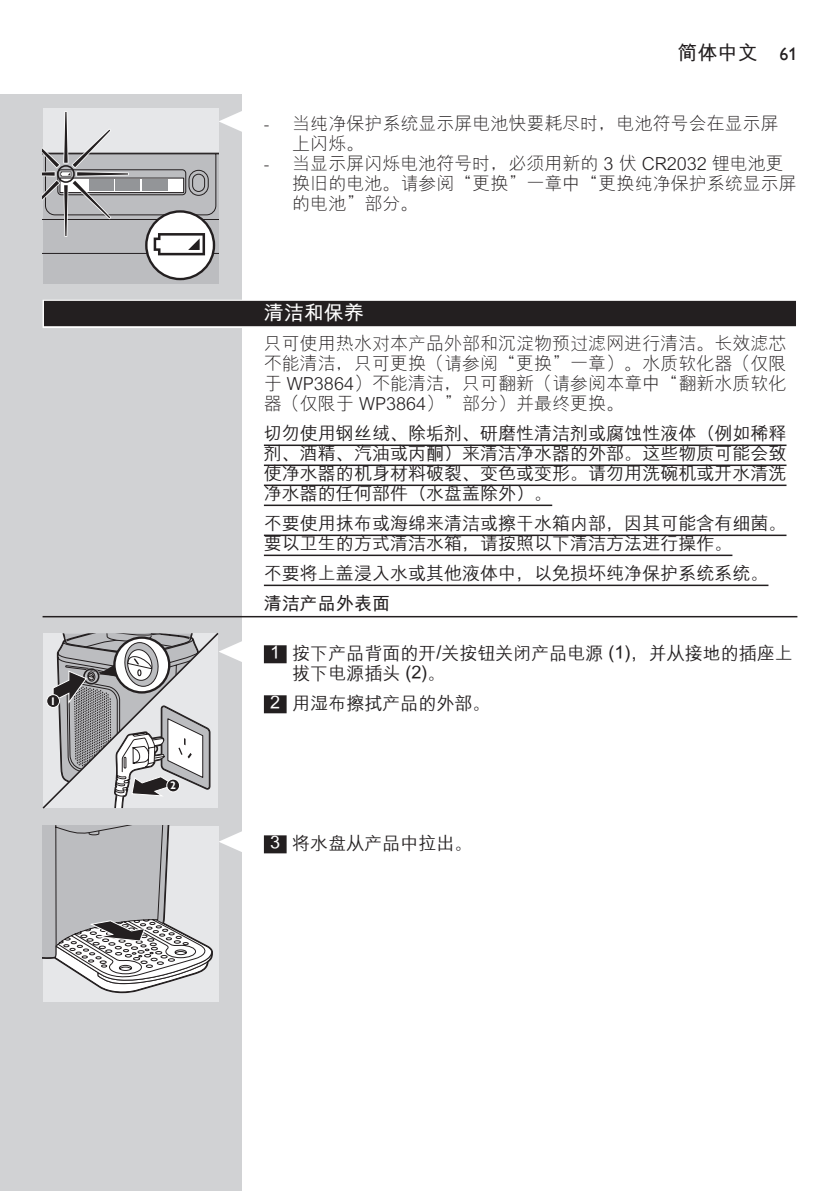
<style>
.page{position:relative;width:840px;height:1191px;background:#fff}
.page>*{position:absolute;margin:0;border:0;box-sizing:border-box;transform-origin:0 0}
.t1{font:20px "M Hei GB Bold";color:#231f20}
.t2{font:20px "M Hei GB Bold";color:#fff}
.t3{font:18px/20px "M Hei GB Medium";color:#231f20}
.t4{font:18px/20px "M Hei GB Light";color:#231f20}
.t5{font:18px "M Hei GB Bold";color:#231f20}
.t6{font:700 condensed 11px "Gill Sans";color:#fff}
.s1{font-family:"Gill Sans Alt One WGL";font-size:18px}
.s2{font-family:"Gill Sans Alt One WGL Light"}
.s3{color:#fff}
</style>
<div class="page">
<div style="left:0;top:95px;width:241px;height:1096px;background:#d1d2d4"></div>
<div style="left:43px;top:300px;width:754px;height:28px;background:#d0cfcf"></div>
<div style="left:44px;top:301px;width:751px;height:25px;background:#231f20"></div>
<hr style="left:264px;top:444px;width:522px;height:2px;background:#231f20">
<hr style="left:264px;top:464px;width:522px;height:2px;background:#231f20">
<hr style="left:264px;top:484px;width:522px;height:2px;background:#231f20">
<hr style="left:264px;top:504px;width:288px;height:2px;background:#231f20">
<hr style="left:264px;top:534px;width:522px;height:2px;background:#231f20">
<hr style="left:264px;top:554px;width:468px;height:2px;background:#231f20">
<hr style="left:264px;top:584px;width:504px;height:2px;background:#231f20">
<hr style="left:43px;top:616px;width:754px;height:1px;background:#231f20">
<div style="left:264px;top:645px;width:22px;height:18px;background:#231f20"></div>
<div style="left:264px;top:695px;width:22px;height:18px;background:#231f20"></div>
<div style="left:264px;top:835px;width:22px;height:18px;background:#231f20"></div>
<svg style="left:43px;top:110px;width:199px;height:173px;background:#bfbfc1"></svg>
<svg style="left:43px;top:633px;width:199px;height:175px;background:#bdbdbf"></svg>
<div style="left:43px;top:825px;width:175px;height:176px;background:#e6e7e9"></div>
<svg style="left:43px;top:825px;width:199px;height:169px"></svg>
<p class="t6" style="left:50px;top:694px;width:7px">1</p>
<p class="t6" style="left:170px;top:779px;width:7px">2</p>
<p class="t1" style="left:677px;top:43px;width:121px">简体中文 <span class="s1">61</span></p>
<p class="t4" style="left:292px;top:114px;width:487px;text-indent:-28px"><span class="s2">-</span> 当纯净保护系统显示屏电池快要耗尽时，电池符号会在显示屏上闪烁。</p>
<p class="t4" style="left:292px;top:154px;width:505px;text-indent:-28px"><span class="s2">-</span> 当显示屏闪烁电池符号时，必须用新的 3 伏 CR2032 锂电池更换旧的电池。请参阅“更换”一章中“更换纯净保护系统显示屏的电池”部分。</p>
<p class="t2" style="left:264px;top:303px;width:101px">清洁和保养</p>
<p class="t4" style="left:264px;top:334px;width:524px;text-align:justify">只可使用热水对本产品外部和沉淀物预过滤网进行清洁。长效滤芯不能清洁，只可更换（请参阅“更换”一章）。水质软化器（仅限于 WP3864）不能清洁，只可翻新（请参阅本章中“翻新水质软化器（仅限于 WP3864）”部分）并最终更换。</p>
<p class="t3" style="left:264px;top:423px;width:523px;text-align:justify">切勿使用钢丝绒、除垢剂、研磨性清洁剂或腐蚀性液体（例如稀释剂、酒精、汽油或丙酮）来清洁净水器的外部。这些物质可能会致使净水器的机身材料破裂、变色或变形。请勿用洗碗机或开水清洗净水器的任何部件（水盘盖除外）。</p>
<p class="t3" style="left:264px;top:513px;width:523px">不要使用抹布或海绵来清洁或擦干水箱内部，因其可能含有细菌。要以卫生的方式清洁水箱，请按照以下清洁方法进行操作。</p>
<p class="t3" style="left:264px;top:563px;width:505px">不要将上盖浸入水或其他液体中，以免损坏纯净保护系统系统。</p>
<p class="t5" style="left:264px;top:594px;width:127px">清洁产品外表面</p>
<p class="t3" style="left:292px;top:643px;width:502px;text-indent:-22px"><span class="s3">1</span> 按下产品背面的开/关按钮关闭产品电源 (1)，并从接地的插座上拔下电源插头 (2)。</p>
<p class="t3" style="left:270px;top:693px;width:222px"><span class="s3">2</span> 用湿布擦拭产品的外部。</p>
<p class="t3" style="left:270px;top:833px;width:204px"><span class="s3">3</span> 将水盘从产品中拉出。</p>
</div>
